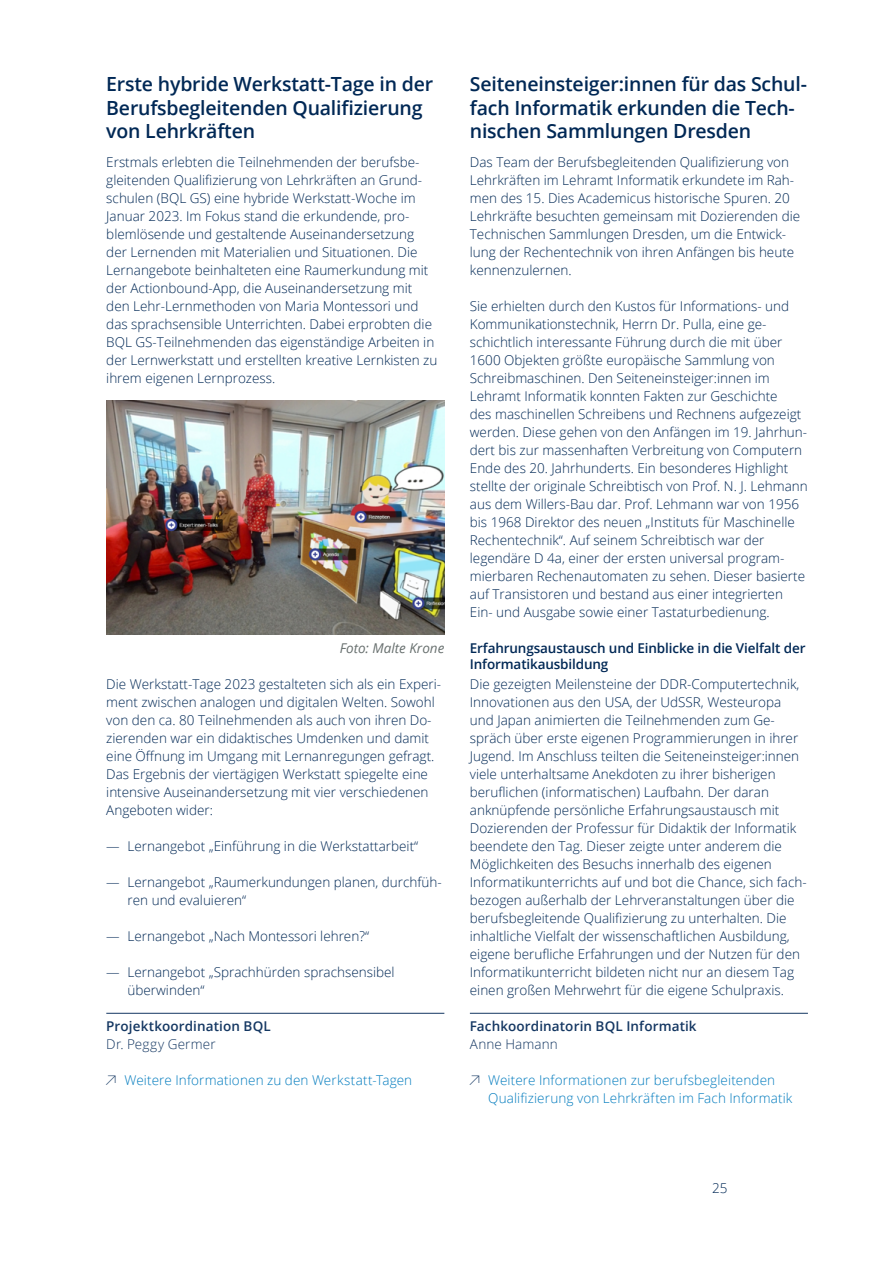
<style>
.page{position:relative;width:893px;height:1263px;background:#fff}
.page>*{position:absolute;margin:0;border:0;box-sizing:border-box;transform-origin:0 0}
.H3_Überschrift_3{font:600 19.5px/23.4px "Open Sans";letter-spacing:-.01em;color:#002855}
.t1{font:300 13.5px/18px "Open Sans";color:#002855}
.Liste_Website{font:300 13.5px/18px "Open Sans";letter-spacing:.01em;color:#007bbe}
.Kontakt{font:600 13.5px/18px "Open Sans";letter-spacing:.01em;color:#143762}
.H4_Überschrift_4{font:600 13.5px/16.2px "Open Sans";letter-spacing:-.01em;color:#002855}
.t2{font:italic 13.5px "Open Sans";color:#68706f}
.s1{font-weight:300}
</style>
<div class="page">
<img style="left:106px;top:401px;width:338px;height:234px">
<hr style="left:470px;top:1013px;width:338px;height:1px;background:#143762">
<hr style="left:106px;top:1013px;width:338px;height:1px;background:#143762">
<h3 class="H3_Überschrift_3" style="left:106px;top:72px;width:328px">Erste hybride Werkstatt-Tage in der<br>Berufsbegleitenden Qualifizierung von Lehrkräften</h3>
<p class="t1" style="left:106px;top:152px;width:333px">Erstmals erlebten die Teilnehmenden der berufsbe&shy;gleitenden Qualifizierung von Lehrkräften an Grund&shy;schulen (BQL GS) eine hybride Werkstatt-Woche im Januar 2023. Im Fokus stand die erkundende, pro&shy;blemlösende und gestaltende Auseinandersetzung der Lernenden mit Materialien und Situationen. Die Lernangebote beinhalteten eine Raumerkundung mit der Actionbound-App, die Auseinandersetzung mit den Lehr-Lernmethoden von Maria Montessori und das sprachsensible Unterrichten. Dabei erprobten die BQL GS-Teilnehmenden das eigenständige Arbeiten in der Lernwerkstatt und erstellten kreative Lernkisten zu ihrem eigenen Lernprozess.</p>
<p class="t2" style="left:340px;top:638px;width:106px">Foto: Malte Krone</p>
<p class="t1" style="left:106px;top:674px;width:336px">Die Werkstatt-Tage 2023 gestalteten sich als ein Experi&shy;ment zwischen analogen und digitalen Welten. Sowohl von den ca. 80 Teilnehmenden als auch von ihren Do&shy;zierenden war ein didaktisches Umdenken und damit eine Öffnung im Umgang mit Lernanregungen gefragt.<br>Das Ergebnis der viertägigen Werkstatt spiegelte eine intensive Auseinandersetzung mit vier verschiedenen Angeboten wider:</p>
<p class="t1" style="left:106px;top:836px;width:313px">― Lernangebot „Einführung in die Werkstattarbeit“</p>
<p class="t1" style="left:128px;top:872px;width:316px;text-indent:-21px">― Lernangebot „Raumerkundungen planen, durchfüh&shy;ren und evaluieren“</p>
<p class="t1" style="left:106px;top:926px;width:264px">― Lernangebot „Nach Montessori lehren?“</p>
<p class="t1" style="left:128px;top:962px;width:269px;text-indent:-21px">― Lernangebot „Sprachhürden sprachsensibel überwinden“</p>
<p class="Kontakt" style="left:106px;top:1016px;width:166px">Projektkoordination BQL<br><span class="s1">Dr. Peggy Germer</span></p>
<p class="Liste_Website" style="left:125px;top:1070px;width:289px">Weitere Informationen zu den Werkstatt-Tagen</p>
<h3 class="H3_Überschrift_3" style="left:470px;top:72px;width:339px">Seiteneinsteiger:innen für das Schul&shy;fach Informatik erkunden die Tech&shy;nischen Sammlungen Dresden</h3>
<p class="t1" style="left:470px;top:152px;width:332px">Das Team der Berufsbegleitenden Qualifizierung von Lehrkräften im Lehramt Informatik erkundete im Rah&shy;men des 15. Dies Academicus historische Spuren. 20<br>Lehrkräfte besuchten gemeinsam mit Dozierenden die Technischen Sammlungen Dresden, um die Entwick&shy;lung der Rechentechnik von ihren Anfängen bis heute kennenzulernen.</p>
<p class="t1" style="left:470px;top:296px;width:339px">Sie erhielten durch den Kustos für Informations- und Kommunikationstechnik, Herrn Dr. Pulla, eine ge&shy;schichtlich interessante Führung durch die mit über 1600 Objekten größte europäische Sammlung von Schreibmaschinen. Den Seiteneinsteiger:innen im Lehramt Informatik konnten Fakten zur Geschichte<br>des maschinellen Schreibens und Rechnens aufgezeigt werden. Diese gehen von den Anfängen im 19. Jahrhun&shy;dert bis zur massenhaften Verbreitung von Computern Ende des 20. Jahrhunderts. Ein besonderes Highlight stellte der originale Schreibtisch von Prof. N. J. Lehmann aus dem Willers-Bau dar. Prof. Lehmann war von 1956 bis 1968 Direktor des neuen „Instituts für Maschinelle Rechentechnik“. Auf seinem Schreibtisch war der legendäre D 4a, einer der ersten universal program&shy;mierbaren Rechenautomaten zu sehen. Dieser basierte auf Transistoren und bestand aus einer integrierten Ein- und Ausgabe sowie einer Tastaturbedienung.</p>
<h4 class="H4_Überschrift_4" style="left:470px;top:639px;width:337px">Erfahrungsaustausch und Einblicke in die Vielfalt der<br>Informatikausbildung</h4>
<p class="t1" style="left:470px;top:674px;width:338px">Die gezeigten Meilensteine der DDR-Computertechnik, Innovationen aus den USA, der UdSSR, Westeuropa und Japan animierten die Teilnehmenden zum Ge&shy;spräch über erste eigenen Programmierungen in ihrer Jugend. Im Anschluss teilten die Seiteneinsteiger:innen viele unterhaltsame Anekdoten zu ihrer bisherigen beruflichen (informatischen) Laufbahn. Der daran anknüpfende persönliche Erfahrungsaustausch mit Dozierenden der Professur für Didaktik der Informatik beendete den Tag. Dieser zeigte unter anderem die Möglichkeiten des Besuchs innerhalb des eigenen Informatikunterrichts auf und bot die Chance, sich fach&shy;bezogen außerhalb der Lehrveranstaltungen über die berufsbegleitende Qualifizierung zu unterhalten. Die inhaltliche Vielfalt der wissenschaftlichen Ausbildung, eigene berufliche Erfahrungen und der Nutzen für den Informatikunterricht bildeten nicht nur an diesem Tag einen großen Mehrwehrt für die eigene Schulpraxis.</p>
<p class="Kontakt" style="left:470px;top:1016px;width:228px">Fachkoordinatorin BQL Informatik<br><span class="s1">Anne Hamann</span></p>
<p class="Liste_Website" style="left:488px;top:1070px;width:306px">Weitere Informationen zur berufsbegleitenden<br>Qualifizierung von Lehrkräften im Fach Informatik</p>
<p class="t1" style="left:712px;top:1178px;width:17px">25</p>
</div>
